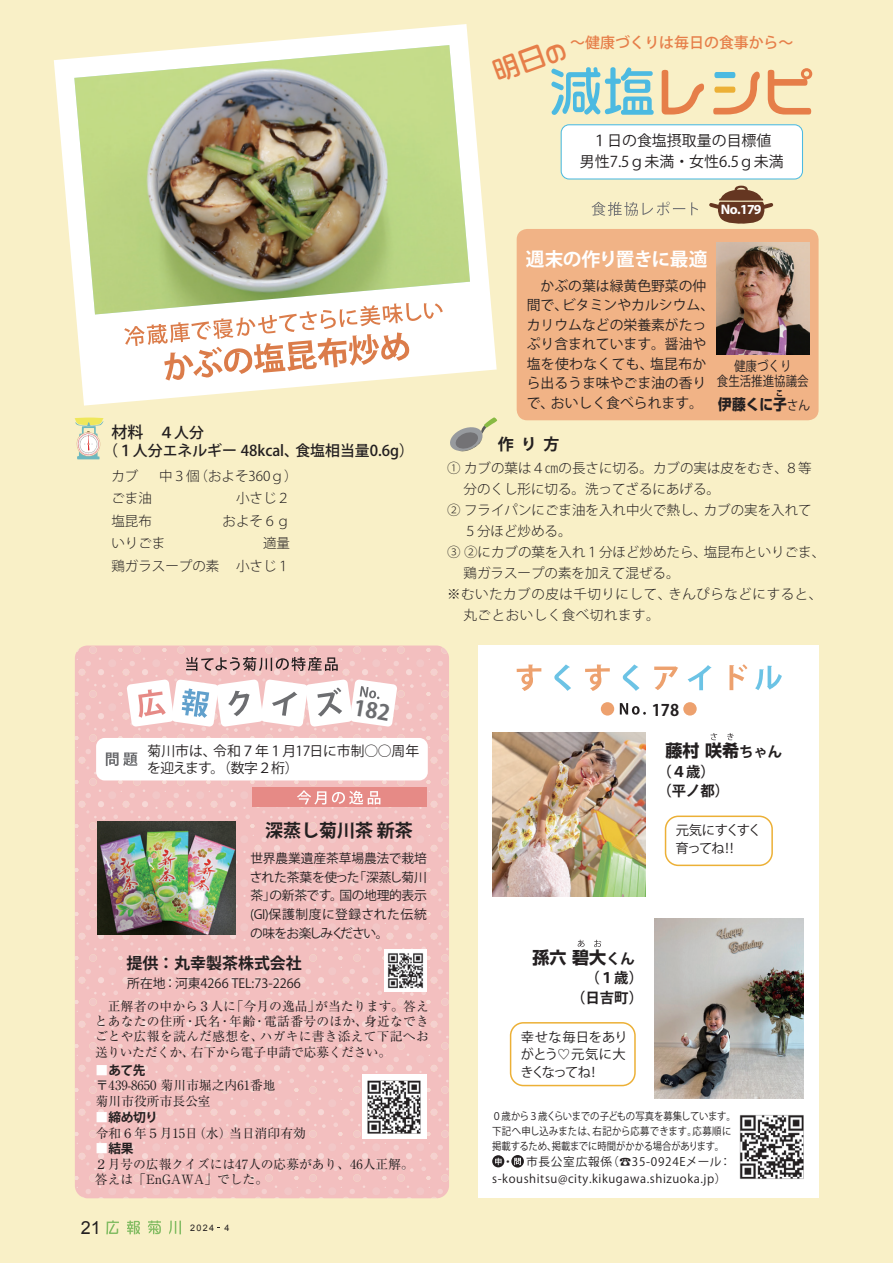
<style>
.page{position:relative;width:893px;height:1263px;background:#f9f0c7}
.page>*{position:absolute;margin:0;border:0;box-sizing:border-box;transform-origin:0 0}
.t1{font:700 18.75px "Koz Go Pr 6 N";letter-spacing:-.035em;color:#fff}
.t2{font:700 18px "Koz Go Pr 6 N";color:#231f20}
.t3{font:18px "Arial";color:#231f20}
.t4{font:700 16.95px "Shin Go Pr 6 N";color:#231f20}
.t5{font:700 15.9px "Koz Go Pr 6 N";color:#231f20}
.t6{font:500 15.9px "Koz Go Pr 6 N";color:#231f20}
.t7{font:15px/21px "Koz Go Pr 6 N";color:#231f20;text-align:center}
.t8{font:500 15px "Koz Go Pr 6 N";color:#e67e49}
.t9{font:500 14.85px "Koz Go Pr 6 N";color:#231f20}
.t10{font:700 14.85px "Shin Go Pr 6 N";color:#231f20;scale:.92 1}
.t11{font:700 14.4px/19.5px "Koz Go Pr 6 N";color:#231f20}
.t12{font:13.8px/19.5px "Koz Go Pr 6 N";color:#231f20}
.t13{font:13.8px/16.5px "Koz Go Pr 6 N";letter-spacing:-.02em;color:#231f20}
.t14{font:700 13.8px "Myriad Pro";color:#fff}
.t15{font:300 13.5px/22.5px "Koz Go Pr 6 N";color:#231f20;text-align:right}
.t16{font:300 13.5px "Koz Go Pr 6 N";letter-spacing:.04em;color:#231f20}
.t17{font:13.5px/15px "Koz Go Pr 6 N";color:#231f20;text-align:center;scale:.85 1}
.t18{font:13.35px/17.5px "Koz Go Pr 6 N";letter-spacing:-.025em;color:#231f20}
.t19{font:13.35px/17.5px "Koz Go Pr 6 N";letter-spacing:-.12em;color:#231f20}
.t20{font:12.75px/15.3px "Ryumin Pr 6 N";color:#231f20}
.t21{font:12.75px/18.8px "Koz Go Pr 6 N";letter-spacing:-.015em;color:#231f20;text-align:justify}
.t22{font:700 12.75px "Koz Go Pr 6 N";letter-spacing:-.035em;color:#231f20}
.t23{font:11.7px/16.5px "Koz Go Pr 6 N";letter-spacing:.05em;color:#231f20}
.t24{font:10.5px/15px "Koz Go Pr 6 N";color:#231f20;scale:.89 1}
.t25{font:9px "Arial";color:#231f20}
.t26{font:700 7.5px "Shin Go Pr 6 N";color:#231f20;scale:.92 1}
.s1{font-size:14.85px}
.s2{font-family:"Koz Go Pr 6 N";font-weight:400;font-size:12.75px}
.s3{color:#fff}
.s4{font-family:"Koz Go Pr 6 N";font-size:14.4px}
</style>
<div class="page">
<svg style="left:75px;top:645px;width:374px;height:553px;background:#f2c1c0"></svg>
<div style="left:478px;top:645px;width:340px;height:553px;background:#fff"></div>
<div style="left:517px;top:229px;width:302px;height:191px;background:#f1b386;border-radius:11px"></div>
<svg style="left:54px;top:24px;width:443px;height:382px"></svg>
<div style="left:96px;top:738px;width:332px;height:42px;background:#fff;border-radius:9px"></div>
<div style="left:510px;top:1022px;width:126px;height:64px;border:2px solid #ecb036;border-radius:13px"></div>
<svg style="left:511px;top:1155px;width:13px;height:12px"></svg>
<svg style="left:492px;top:1155px;width:12px;height:12px"></svg>
<svg style="left:495px;top:1158px;width:6px;height:7px"></svg>
<svg style="left:517px;top:664px;width:24px;height:27px"></svg>
<svg style="left:554px;top:664px;width:17px;height:27px"></svg>
<svg style="left:585px;top:664px;width:25px;height:27px"></svg>
<svg style="left:623px;top:664px;width:16px;height:27px"></svg>
<svg style="left:654px;top:666px;width:24px;height:24px"></svg>
<svg style="left:688px;top:665px;width:23px;height:25px"></svg>
<svg style="left:729px;top:664px;width:18px;height:26px"></svg>
<svg style="left:755px;top:666px;width:27px;height:24px"></svg>
<div style="left:601px;top:702px;width:13px;height:13px;background:#eda16e;border-radius:50%"></div>
<svg style="left:620px;top:703px;width:26px;height:12px"></svg>
<div style="left:683px;top:702px;width:14px;height:13px;background:#eda16e;border-radius:50%"></div>
<img style="left:739px;top:1115px;width:65px;height:64px">
<div style="left:665px;top:815px;width:108px;height:51px;border:2px solid #ecb036;border-radius:13px"></div>
<svg style="left:711px;top:733px;width:6px;height:7px"></svg>
<svg style="left:727px;top:733px;width:7px;height:7px"></svg>
<svg style="left:578px;top:940px;width:6px;height:7px"></svg>
<svg style="left:594px;top:940px;width:7px;height:7px"></svg>
<img style="left:492px;top:733px;width:153px;height:163px">
<img style="left:655px;top:919px;width:149px;height:179px">
<svg style="left:186px;top:657px;width:152px;height:14px;background:#b28e8e"></svg>
<svg style="left:106px;top:752px;width:32px;height:14px"></svg>
<div style="left:252px;top:787px;width:175px;height:20px;background:#e68a86"></div>
<svg style="left:297px;top:790px;width:29px;height:14px"></svg>
<svg style="left:332px;top:790px;width:48px;height:14px"></svg>
<img style="left:98px;top:821px;width:138px;height:113px">
<div style="left:362px;top:1075px;width:64px;height:64px;background:#fff"></div>
<img style="left:367px;top:1080px;width:54px;height:54px">
<img style="left:385px;top:950px;width:41px;height:41px">
<svg style="left:450px;top:417px;width:47px;height:35px"></svg>
<svg style="left:74px;top:418px;width:30px;height:41px"></svg>
<svg style="left:592px;top:202px;width:93px;height:14px"></svg>
<svg style="left:691px;top:202px;width:7px;height:13px"></svg>
<svg style="left:709px;top:186px;width:65px;height:38px"></svg>
<svg style="left:124px;top:314px;width:319px;height:66px;background:#f6e1d5"></svg>
<img style="left:74px;top:45px;width:396px;height:269px">
<img style="left:716px;top:242px;width:93px;height:113px">
<svg style="left:561px;top:124px;width:242px;height:56px;background:#f7fbfc"></svg>
<svg style="left:662px;top:70px;width:42px;height:45px"></svg>
<svg style="left:713px;top:72px;width:47px;height:42px"></svg>
<svg style="left:768px;top:68px;width:44px;height:47px"></svg>
<svg style="left:106px;top:1220px;width:13px;height:14px"></svg>
<svg style="left:127px;top:1220px;width:13px;height:14px"></svg>
<svg style="left:148px;top:1220px;width:13px;height:14px"></svg>
<svg style="left:169px;top:1220px;width:12px;height:14px"></svg>
<svg style="left:127px;top:679px;width:270px;height:48px;background:#efe6e7"></svg>
<svg style="left:492px;top:42px;width:162px;height:73px"></svg>
<p class="t8" style="left:570px;top:34px;width:225px">～健康づくりは毎日の食事から～</p>
<p class="t6" style="left:111px;top:423px;width:94px">材料　<span class="s1">４人分</span></p>
<p class="t15" style="left:111px;top:465px;width:28px">カブ</p>
<p class="t15" style="left:159px;top:465px;width:140px">中３個（およそ360ｇ）</p>
<p class="t15" style="left:111px;top:487px;width:42px">ごま油</p>
<p class="t15" style="left:236px;top:487px;width:55px">小さじ２</p>
<p class="t15" style="left:111px;top:510px;width:42px">塩昆布</p>
<p class="t15" style="left:223px;top:510px;width:69px">およそ６ｇ</p>
<p class="t15" style="left:111px;top:532px;width:55px">いりごま</p>
<p class="t9" style="left:103px;top:442px;width:312px">（１人分エネルギー 48kcal、食塩相当量0.6g）</p>
<p class="t15" style="left:111px;top:532px;width:180px">適量<br>鶏ガラスープの素 小さじ１</p>
<p class="t7" style="left:580px;top:130px;width:205px">１日の食塩摂取量の目標値<br>男性7.5ｇ未満・女性6.5ｇ未満</p>
<p class="t14" style="left:721px;top:200px;width:42px">No.179</p>
<h1 class="t1" style="left:526px;top:249px;width:183px">週末の作り置きに最適</h1>
<p class="t12" style="left:527px;top:276px;width:189px">　かぶの葉は緑黄色野菜の仲間で、ビタミンやカルシウム、カリウムなどの栄養素がたっぷり含まれています。醤油や塩を使わなくても、塩昆布から出るうま味やごま油の香りで、おいしく食べられます。</p>
<p class="t5" style="left:498px;top:435px;width:63px">作 り 方</p>
<p class="t17" style="left:717px;top:358px;width:109px">健康づくり<br>食生活推進協議会</p>
<p class="t10" style="left:718px;top:393px;width:101px">伊藤くに子<span class="s2">さん</span></p>
<p class="t26" style="left:776px;top:387px;width:9px">こ</p>
<p class="t15" style="left:447px;top:457px;width:366px">① カブの葉は４㎝の長さに切る。カブの実は皮をむき、８等</p>
<p class="t15" style="left:464px;top:478px;width:258px">分のくし形に切る。洗ってざるにあげる。</p>
<p class="t15" style="left:447px;top:499px;width:366px">② フライパンにごま油を入れ中火で熱し、カブの実を入れて</p>
<p class="t15" style="left:464px;top:520px;width:109px">５分ほど炒める。</p>
<p class="t15" style="left:447px;top:541px;width:380px">③ ②にカブの葉を入れ１分ほど炒めたら、塩昆布といりごま、</p>
<p class="t15" style="left:464px;top:562px;width:217px">鶏ガラスープの素を加えて混ぜる。</p>
<p class="t16" style="left:447px;top:587px;width:377px">※むいたカブの皮は千切りにして、きんぴらなどにすると、</p>
<p class="t16" style="left:464px;top:608px;width:198px">丸ごとおいしく食べ切れます。</p>
<p class="t13" style="left:147px;top:743px;width:274px">菊川市は、令和７年１月17日に市制○○周年を迎えます。（数字２桁）</p>
<h2 class="t2" style="left:265px;top:821px;width:149px">深蒸し菊川茶 新茶</h2>
<p class="t21" style="left:250px;top:849px;width:179px">世界農業遺産茶草場農法で栽培された茶葉を使った「深蒸し菊川茶」の新茶です。国の地理的表示(GI)保護制度に登録された伝統の味をお楽しみください。</p>
<p class="t5" style="left:126px;top:954px;width:177px">提供：丸幸製茶株式会社</p>
<p class="t21" style="left:127px;top:974px;width:175px">所在地：河東4266 TEL:73-2266</p>
<p class="t20" style="left:95px;top:997px;width:335px;text-align:justify">　正解者の中から３人に「今月の逸品」が当たります。答えとあなたの住所・氏名・年齢・電話番号のほか、身近なできごとや広報を読んだ感想を、ハガキに書き添えて下記へお送りいただくか、右下から電子申請で応募ください。</p>
<p class="t20" style="left:96px;top:1077px;width:181px">〒439-8650 菊川市堀之内61番地菊川市役所市長公室</p>
<p class="t22" style="left:96px;top:1063px;width:51px"><span class="s3">■</span>あて先</p>
<p class="t22" style="left:96px;top:1110px;width:64px"><span class="s3">■</span>締め切り</p>
<p class="t20" style="left:96px;top:1124px;width:211px">令和６年５月15日（水）当日消印有効</p>
<p class="t22" style="left:96px;top:1141px;width:40px"><span class="s3">■</span>結果</p>
<p class="t20" style="left:95px;top:1156px;width:320px">２月号の広報クイズには47人の応募があり、46人正解。答えは「EnGAWA」でした。</p>
<h2 class="t3" style="left:81px;top:1216px;width:22px">21</h2>
<p class="t25" style="left:190px;top:1222px;width:41px">2024 4</p>
<p class="t5" style="left:652px;top:701px;width:29px">178</p>
<h3 class="t4" style="left:665px;top:737px;width:118px">藤村 咲希<span class="s4">ちゃん</span></h3>
<p class="t11" style="left:657px;top:762px;width:73px">（４歳）（平ノ都）</p>
<h3 class="t4" style="left:533px;top:944px;width:104px">孫六 碧大<span class="s4">くん</span></h3>
<p class="t11" style="left:571px;top:969px;width:73px;text-align:right">（１歳）（日吉町）</p>
<p class="t19" style="left:676px;top:822px;width:87px">元気にすくすく育ってね！！</p>
<p class="t18" style="left:520px;top:1028px;width:109px">幸せな毎日をありがとう♡元気に大きくなってね！</p>
<p class="t24" style="left:492px;top:1108px;width:275px">０歳から３歳くらいまでの子どもの写真を募集しています。下記へ申し込みまたは、右記から応募できます。応募順に掲載するため、掲載までに時間がかかる場合があります。</p>
<p class="t23" style="left:492px;top:1154px;width:240px">　・　 市長公室広報係（☎35-0924Eメール：s-koushitsu@city.kikugawa.shizuoka.jp）</p>
</div>
